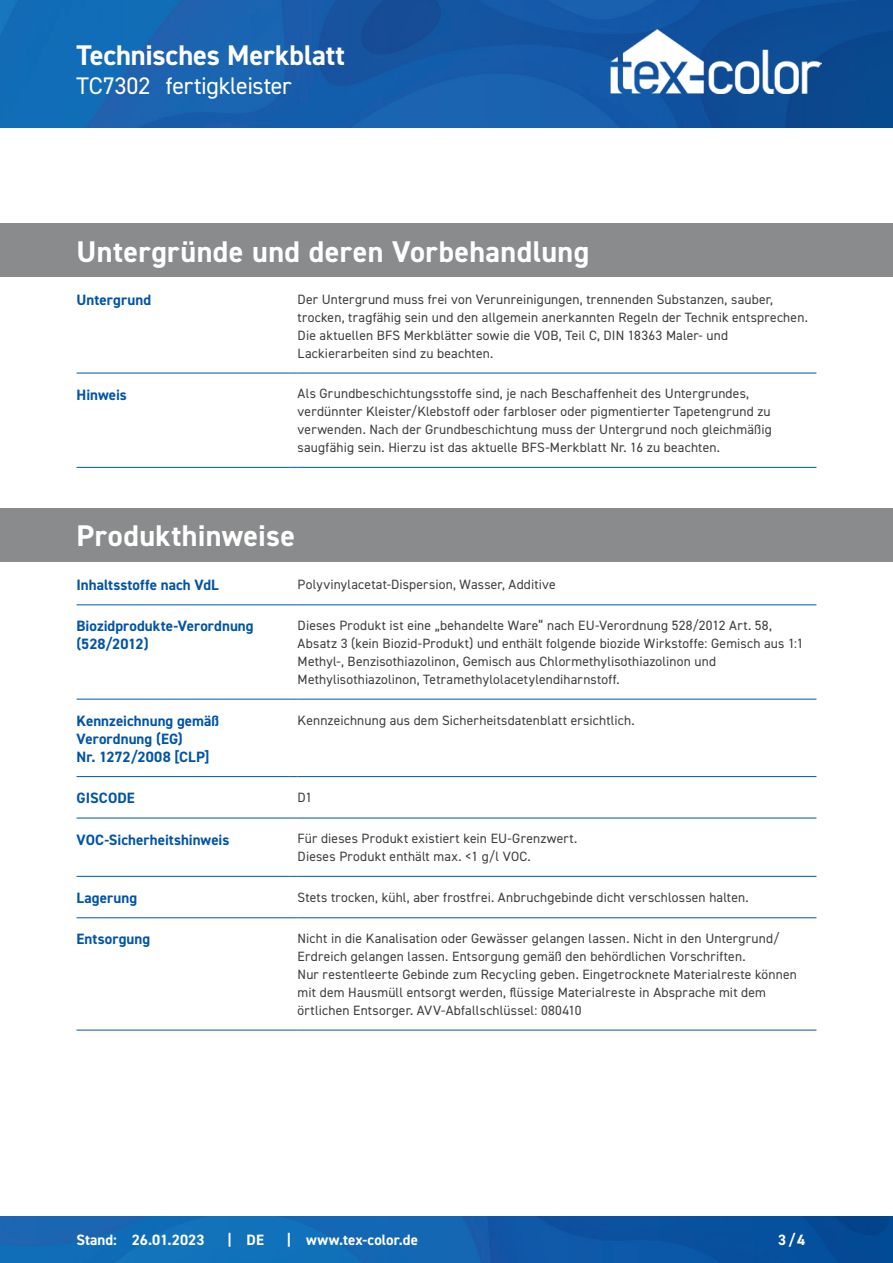
<style>
.page{position:relative;width:893px;height:1263px;background:#fff}
.page>*{position:absolute;margin:0;border:0;box-sizing:border-box;transform-origin:0 0}
.CB_AF_Kapitel_Uebers{font:700 30px "DIN2014";letter-spacing:.015em;color:#fff}
.CB_AF_Kopf_TM{font:700 28.5px "DIN2014";letter-spacing:-.005em;color:#fff}
.CB_AF_Kopf_Produktna{font:24px "DIN2014";letter-spacing:-.01em;color:#fff}
.CB_AF_Abschnitt_Uebe{font:700 15px/18px "DIN2014";letter-spacing:.005em;color:#0154a6}
.CB_AF_Fuß_Stand_link{font:700 15px "DIN2014";letter-spacing:.005em;color:#fff}
.CB_AF_Text_Standard{font:13.5px/18px "DIN2014";letter-spacing:.01em;color:#3e3e3f}
</style>
<div class="page">
<img style="left:0;top:0;width:893px;height:128px">
<img style="left:0;top:1216px;width:893px;height:47px">
<hr style="left:77px;top:373px;width:212px;height:1px;background:#0154a6">
<hr style="left:298px;top:373px;width:518px;height:1px;background:#0154a6">
<hr style="left:77px;top:467px;width:212px;height:1px;background:#0154a6">
<hr style="left:298px;top:467px;width:518px;height:1px;background:#0154a6">
<div style="left:0;top:223px;width:893px;height:54px;background:#8a8b8c"></div>
<hr style="left:77px;top:604px;width:212px;height:1px;background:#0154a6">
<hr style="left:298px;top:604px;width:518px;height:1px;background:#0154a6">
<hr style="left:77px;top:699px;width:212px;height:1px;background:#0154a6">
<hr style="left:298px;top:699px;width:518px;height:1px;background:#0154a6">
<hr style="left:77px;top:776px;width:212px;height:1px;background:#0154a6">
<hr style="left:298px;top:776px;width:518px;height:1px;background:#0154a6">
<hr style="left:77px;top:818px;width:212px;height:1px;background:#0154a6">
<hr style="left:298px;top:818px;width:518px;height:1px;background:#0154a6">
<hr style="left:77px;top:876px;width:212px;height:1px;background:#0154a6">
<hr style="left:298px;top:876px;width:518px;height:1px;background:#0154a6">
<hr style="left:77px;top:917px;width:212px;height:1px;background:#0154a6">
<hr style="left:298px;top:917px;width:518px;height:1px;background:#0154a6">
<hr style="left:77px;top:1030px;width:212px;height:1px;background:#0154a6">
<hr style="left:298px;top:1030px;width:518px;height:1px;background:#0154a6">
<div style="left:0;top:508px;width:893px;height:53px;background:#8a8b8c"></div>
<img style="left:610px;top:30px;width:211px;height:64px">
<p class="CB_AF_Kopf_TM" style="left:77px;top:36px;width:270px">Technisches Merkblatt</p>
<p class="CB_AF_Kopf_Produktna" style="left:77px;top:71px;width:76px">TC7302</p>
<p class="CB_AF_Kopf_Produktna" style="left:166px;top:71px;width:127px">fertigkleister</p>
<p class="CB_AF_Kapitel_Uebers" style="left:77px;top:231px;width:514px">Untergründe und deren Vorbehandlung</p>
<p class="CB_AF_Abschnitt_Uebe" style="left:77px;top:291px;width:76px">Untergrund</p>
<p class="CB_AF_Text_Standard" style="left:298px;top:290px;width:512px">Der Untergrund muss frei von Verunreinigungen, trennenden Substanzen, sauber, trocken, tragfähig sein und den allgemein anerkannten Regeln der Technik entsprechen.<br>Die aktuellen BFS Merkblätter sowie die VOB, Teil C, DIN 18363 Maler- und Lackierarbeiten sind zu beachten.</p>
<p class="CB_AF_Abschnitt_Uebe" style="left:77px;top:385px;width:52px">Hinweis</p>
<p class="CB_AF_Text_Standard" style="left:298px;top:385px;width:476px">Als Grundbeschichtungsstoffe sind, je nach Beschaffenheit des Untergrundes, verdünnter Kleister/Klebstoff oder farbloser oder pigmentierter Tapetengrund zu verwenden. Nach der Grundbeschichtung muss der Untergrund noch gleichmäßig saugfähig sein. Hierzu ist das aktuelle BFS-Merkblatt Nr. 16 zu beachten.</p>
<p class="CB_AF_Kapitel_Uebers" style="left:77px;top:516px;width:220px">Produkthinweise</p>
<p class="CB_AF_Abschnitt_Uebe" style="left:77px;top:576px;width:144px">Inhaltsstoffe nach VdL</p>
<p class="CB_AF_Text_Standard" style="left:298px;top:575px;width:260px">Polyvinylacetat-Dispersion, Wasser, Additive</p>
<p class="CB_AF_Abschnitt_Uebe" style="left:77px;top:617px;width:179px">Biozidprodukte-Verordnung (528/2012)</p>
<p class="CB_AF_Text_Standard" style="left:298px;top:616px;width:507px">Dieses Produkt ist eine „behandelte Ware“ nach EU-Verordnung 528/2012 Art. 58, Absatz 3 (kein Biozid-Produkt) und enthält folgende biozide Wirkstoffe: Gemisch aus 1:1<br>Methyl-, Benzisothiazolinon, Gemisch aus Chlormethylisothiazolinon und Methylisothiazolinon, Tetramethylolacetylendiharnstoff.</p>
<p class="CB_AF_Abschnitt_Uebe" style="left:77px;top:711px;width:144px">Kennzeichnung gemäß<br>Verordnung (EG)<br>Nr. 1272/2008 [CLP]</p>
<p class="CB_AF_Text_Standard" style="left:298px;top:711px;width:339px">Kennzeichnung aus dem Sicherheitsdatenblatt ersichtlich.</p>
<p class="CB_AF_Abschnitt_Uebe" style="left:77px;top:789px;width:60px">GISCODE</p>
<p class="CB_AF_Text_Standard" style="left:298px;top:788px;width:16px">D1</p>
<p class="CB_AF_Abschnitt_Uebe" style="left:77px;top:830px;width:154px">VOC-Sicherheitshinweis</p>
<p class="CB_AF_Text_Standard" style="left:298px;top:829px;width:281px">Für dieses Produkt existiert kein EU-Grenzwert.<br>Dieses Produkt enthält max. &lt;1 g/l VOC.</p>
<p class="CB_AF_Abschnitt_Uebe" style="left:77px;top:888px;width:62px">Lagerung</p>
<p class="CB_AF_Text_Standard" style="left:298px;top:888px;width:452px">Stets trocken, kühl, aber frostfrei. Anbruchgebinde dicht verschlossen halten.</p>
<p class="CB_AF_Abschnitt_Uebe" style="left:77px;top:930px;width:75px">Entsorgung</p>
<p class="CB_AF_Text_Standard" style="left:298px;top:929px;width:501px">Nicht in die Kanalisation oder Gewässer gelangen lassen. Nicht in den Untergrund/ Erdreich gelangen lassen. Entsorgung gemäß den behördlichen Vorschriften.<br>Nur restentleerte Gebinde zum Recycling geben. Eingetrocknete Materialreste können mit dem Hausmüll entsorgt werden, flüssige Materialreste in Absprache mit dem örtlichen Entsorger. AVV-Abfallschlüssel: 080410</p>
<p class="CB_AF_Fuß_Stand_link" style="left:77px;top:1230px;width:42px">Stand:</p>
<p class="CB_AF_Fuß_Stand_link" style="left:132px;top:1230px;width:74px">26.01.2023</p>
<p class="CB_AF_Fuß_Stand_link" style="left:227px;top:1229px;width:6px">|</p>
<p class="CB_AF_Fuß_Stand_link" style="left:247px;top:1230px;width:19px">DE</p>
<p class="CB_AF_Fuß_Stand_link" style="left:287px;top:1229px;width:6px">|</p>
<p class="CB_AF_Fuß_Stand_link" style="left:306px;top:1230px;width:113px">www.tex-color.de</p>
<p class="CB_AF_Fuß_Stand_link" style="left:778px;top:1230px;width:29px">3/4</p>
</div>
